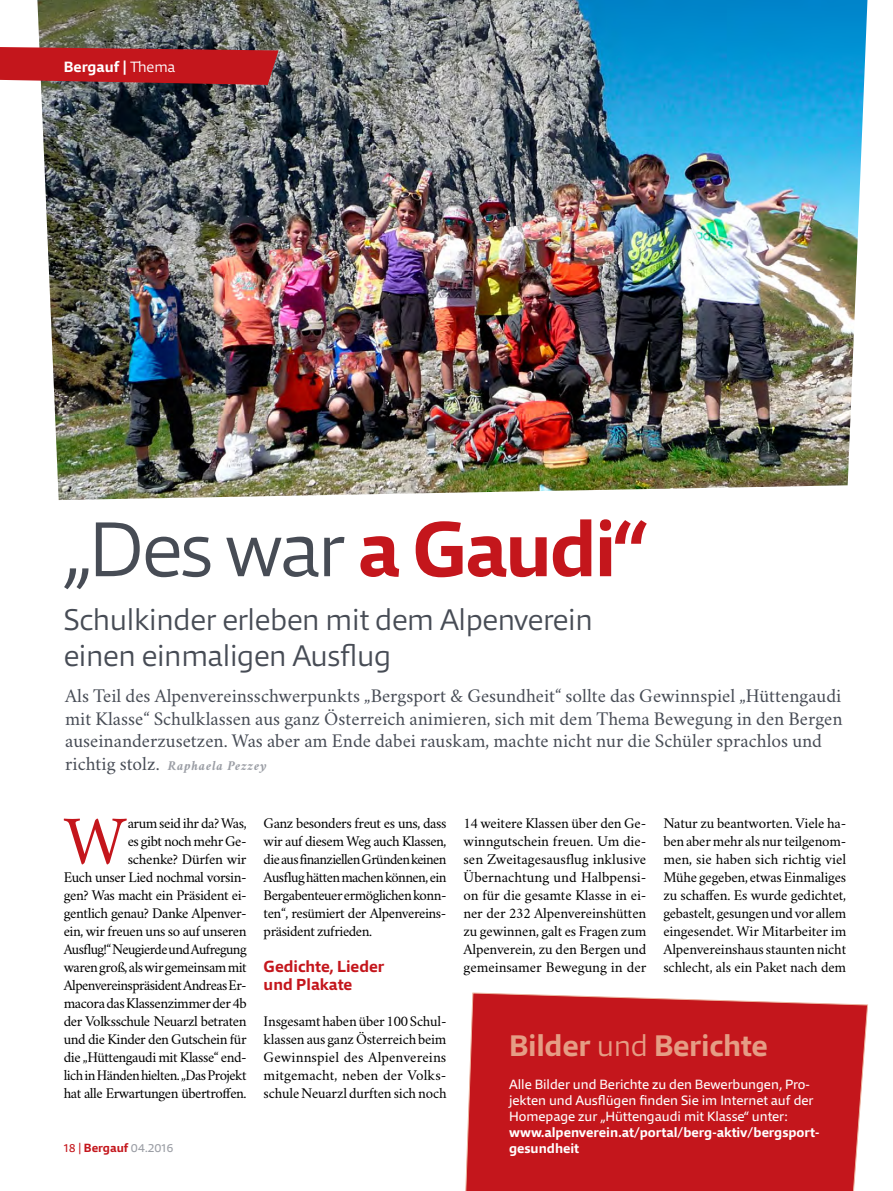
<style>
.page{position:relative;width:893px;height:1191px;background:#fff}
.page>*{position:absolute;margin:0;border:0;box-sizing:border-box;transform-origin:0 0}
._01_Titel{font:300 78px "Qubo";letter-spacing:-.03em;color:#474c55}
.Fließtext_Initial{font:70.65px "Crimson Tirol";color:#c4161c}
._02_Titel{font:300 30px/36px "Qubo";letter-spacing:-.01em;color:#474c55}
.Info_Ü1{font:700 30px "Qubo";letter-spacing:-.01em;color:#e59d85}
._03_Titel_Vorspann{font:19.5px/22.5px "Crimson Tirol";color:#474c55;text-align:justify}
._01_Zwischentitel{font:700 16.2px/18px "Qubo";color:#c4161c}
.Fließtext_Initial-2{font:15px/18px "Crimson Tirol";letter-spacing:-.03em;color:#000;text-align:right}
.Fließtext_ohne_Einz{font:15px/18px "Crimson Tirol";letter-spacing:-.01em;color:#000;text-align:justify}
.t1{font:700 15px "Qubo";color:#fff}
.Info_txt{font:13.5px/15.9px "Qubo";color:#fff}
.Info_txt-2{font:700 13.5px/15.9px "Qubo";color:#fff}
._03_Titel_Vorspann-2{font:italic 700 13.5px "Crimson Tirol";letter-spacing:.055em;color:#9b9ea5}
.t2{font:700 12px "Qubo";color:#c4161c}
.s1{font-weight:300}
.s2{font-weight:700;color:#c4161c}
.s3{font-weight:400;font-style:normal;font-size:19.5px;color:#474c55}
.s4{font-weight:400}
.s5{font-weight:400;color:#9b9ea5}
</style>
<div class="page">
<img style="left:37px;top:0;width:830px;height:500px">
<svg style="left:465px;top:992px;width:403px;height:199px;background:#c7242a"></svg>
<svg style="left:0;top:47px;width:279px;height:38px;background:#b82227"></svg>
<p class="t1" style="left:64px;top:57px;width:113px">Bergauf | <span class="s1">Thema</span></p>
<p class="_01_Titel" style="left:64px;top:499px;width:584px">„Des war <span class="s2">a Gaudi“</span></p>
<p class="_02_Titel" style="left:64px;top:601px;width:530px">Schulkinder erleben mit dem Alpenverein einen einmaligen Ausflug</p>
<p class="_03_Titel_Vorspann" style="left:65px;top:683px;width:779px">Als Teil des Alpenvereinsschwerpunkts „Bergsport &amp; Gesundheit“ sollte das Gewinnspiel „Hüttengaudi mit Klasse“ Schulklassen aus ganz Österreich animieren, sich mit dem Thema Bewegung in den Bergen auseinanderzusetzen. Was aber am Ende dabei rauskam, machte nicht nur die Schüler sprachlos und</p>
<p class="_03_Titel_Vorspann-2" style="left:65px;top:757px;width:203px"><span class="s3">richtig stolz.</span> Raphaela Pezzey</p>
<p class="Fließtext_Initial-2" style="left:64px;top:813px;width:184px">arum seid ihr da? Was,<br>es gibt noch mehr Ge-<br>schenke? Dürfen wir<br>Euch unser Lied nochmal vorsin&shy;gen? Was macht ein Präsident ei&shy;gentlich genau? Danke Alpenver&shy;ein, wir freuen uns so auf unseren<br>Ausflug!“ Neugierde und Aufregung waren groß, als wir gemeinsam mit<br>Alpenvereinspräsident Andreas Er&shy;macora das Klassenzimmer der 4b der Volksschule Neuarzl betraten und die Kinder den Gutschein für die „Hüttengaudi mit Klasse“ end&shy;lich in Händen hielten. „Das Projekt hat alle Erwartungen übertroffen.</p>
<p class="Fließtext_Initial-2" style="left:264px;top:813px;width:184px;text-align:justify">Ganz besonders freut es uns, dass wir auf diesem Weg auch Klassen, die aus finanziellen Gründen keinen Ausflug hätten machen können, ein Bergabenteuer ermöglichen konn&shy;ten“, resümiert der Alpenvereins&shy;präsident zufrieden.</p>
<p class="Fließtext_Initial" style="left:64px;top:793px;width:64px">W</p>
<p class="_01_Zwischentitel" style="left:264px;top:957px;width:122px">Gedichte, Lieder und Plakate</p>
<p class="Fließtext_ohne_Einz" style="left:264px;top:1011px;width:184px">Insgesamt haben über 100 Schul&shy;klassen aus ganz Österreich beim Gewinnspiel des Alpenvereins mitgemacht, neben der Volks&shy;schule Neuarzl durften sich noch</p>
<p class="t2" style="left:64px;top:1140px;width:111px"><span class="s4">18 |</span> Bergauf <span class="s5">04.2016</span></p>
<p class="Fließtext_ohne_Einz" style="left:463px;top:813px;width:184px">14 weitere Klassen über den Ge&shy;winngutschein freuen. Um die&shy;sen Zweitagesausflug inklusive Übernachtung und Halbpensi&shy;on für die gesamte Klasse in ei&shy;ner der 232 Alpenvereinshütten zu gewinnen, galt es Fragen zum Alpenverein, zu den Bergen und gemeinsamer Bewegung in der</p>
<p class="Fließtext_ohne_Einz" style="left:663px;top:813px;width:184px">Natur zu beantworten. Viele ha&shy;ben aber mehr als nur teilgenom&shy;men, sie haben sich richtig viel Mühe gegeben, etwas Einmaliges zu schaffen. Es wurde gedichtet, gebastelt, gesungen und vor allem eingesendet. Wir Mitarbeiter im Alpenvereinshaus staunten nicht schlecht, als ein Paket nach dem</p>
<p class="Info_Ü1" style="left:509px;top:1026px;width:260px">Bilder <span class="s1">und</span> Berichte</p>
<p class="Info_txt" style="left:509px;top:1076px;width:306px">Alle Bilder und Berichte zu den Bewerbungen, Pro&shy;jekten und Ausflügen finden Sie im Internet auf der<br>Homepage zur „Hüttengaudi mit Klasse“ unter:</p>
<p class="Info_txt-2" style="left:509px;top:1124px;width:312px">www.alpenverein.at/portal/berg-aktiv/bergsport&shy;gesundheit</p>
</div>
